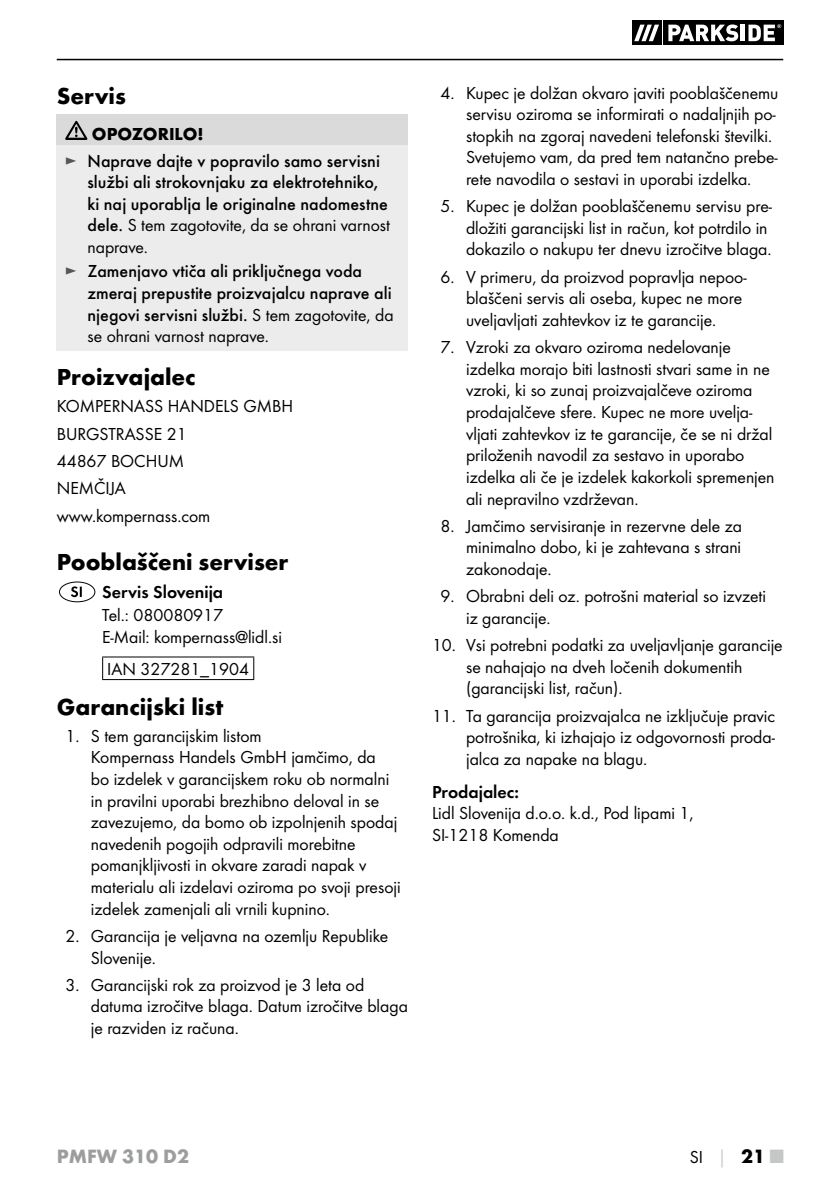
<style>
.page{position:relative;width:840px;height:1191px;background:#fff}
.page>*{position:absolute;margin:0;border:0;box-sizing:border-box;transform-origin:0 0}
.t1{font:700 24px "Futura";color:#000}
.t2{font:700 20px "Futura";color:#9c9d9d}
.t3{font:18px/21.6px "Futura Boo";color:#000}
.t4{font:500 18px/21.6px "Futura";color:#000}
.t5{font:18px "Futura Dem";color:#000}
.s1{font-weight:700}
.s2{font-family:"Futura Boo";font-weight:400;color:#565656}
.s3{font-family:"Futura";font-weight:500}
.s4{font-family:"Futura Boo";font-weight:400}
.s5{font-family:"Futura";font-weight:700;color:#c5c6c6}
.s6{font-family:"Futura";font-weight:700;font-size:20px}
.s7{font-family:"Futura";font-weight:700;font-size:20px;color:#c5c6c6}
</style>
<div class="page">
<hr style="left:57px;top:59px;width:725px;height:1px;background:#000">
<svg style="left:661px;top:20px;width:123px;height:25px"></svg>
<div style="left:631px;top:20px;width:30px;height:25px;background:#000"></div>
<div style="left:662px;top:20px;width:120px;height:25px;background:#000"></div>
<svg style="left:634px;top:25px;width:24px;height:16px"></svg>
<svg style="left:668px;top:24px;width:69px;height:17px"></svg>
<hr style="left:740px;top:25px;width:4px;height:16px;background:#fff">
<svg style="left:748px;top:24px;width:32px;height:17px"></svg>
<div style="left:57px;top:115px;width:351px;height:30px;background:#dadada"></div>
<div style="left:57px;top:145px;width:351px;height:205px;background:#ececed"></div>
<svg style="left:65px;top:121px;width:22px;height:19px"></svg>
<div style="left:59px;top:581px;width:36px;height:21px;border:1px solid #000;border-radius:50%"></div>
<svg style="left:71px;top:586px;width:11px;height:11px"></svg>
<hr style="left:102px;top:656px;width:152px;height:1px;background:#000">
<svg style="left:102px;top:657px;width:1px;height:22px"></svg>
<svg style="left:253px;top:657px;width:1px;height:22px"></svg>
<hr style="left:102px;top:679px;width:152px;height:1px;background:#000">
<h1 class="t1" style="left:57px;top:81px;width:71px">Servis</h1>
<p class="t4" style="left:65px;top:121px;width:316px;line-height:26px;text-indent:27px"><span class="s1">OPOZORILO!<br></span><span class="s2">►</span> Naprave dajte v popravilo samo servisni</p>
<p class="t4" style="left:87px;top:171px;width:302px">službi ali strokovnjaku za elektrotehniko, ki naj uporablja le originalne nadomestne</p>
<p class="t3" style="left:87px;top:214px;width:304px"><span class="s3">dele.</span> S tem zagotovite, da se ohrani varnost naprave.</p>
<p class="t4" style="left:87px;top:260px;width:307px;text-indent:-23px"><span class="s2">►</span> Zamenjavo vtiča ali priključnega voda zmeraj prepustite proizvajalcu naprave ali njegovi servisni službi. <span class="s4">S tem zagotovite, da</span></p>
<p class="t3" style="left:87px;top:325px;width:181px">se ohrani varnost naprave.</p>
<h1 class="t1" style="left:57px;top:362px;width:140px">Proizvajalec</h1>
<p class="t3" style="left:57px;top:393px;width:238px;line-height:27.2px">KOMPERNASS HANDELS GMBH<br>BURGSTRASSE 21<br>44867 BOCHUM<br>NEMČIJA<br>www.kompernass.com</p>
<h1 class="t1" style="left:57px;top:547px;width:233px">Pooblaščeni serviser</h1>
<p class="t5" style="left:102px;top:581px;width:122px">Servis Slovenija</p>
<p class="t3" style="left:102px;top:603px;width:181px;line-height:22.4px">Tel.: 080080917<br>E-Mail: kompernass@lidl.si</p>
<p class="t3" style="left:107px;top:658px;width:143px">IAN 327281_1904</p>
<h1 class="t1" style="left:57px;top:691px;width:168px">Garancijski list</h1>
<p class="t3" style="left:91px;top:725px;width:311px;text-indent:-25px">1. S tem garancijskim listom<br>Kompernass Handels GmbH jamčimo, da<br>bo izdelek v garancijskem roku ob normalni in pravilni uporabi brezhibno deloval in se zavezujemo, da bomo ob izpolnjenih spodaj navedenih pogojih odpravili morebitne pomanjkljivosti in okvare zaradi napak v materialu ali izdelavi oziroma po svoji presoji izdelek zamenjali ali vrnili kupnino.</p>
<p class="t3" style="left:91px;top:925px;width:299px;text-indent:-25px">2. Garancija je veljavna na ozemlju Republike<br>Slovenije.</p>
<p class="t3" style="left:91px;top:974px;width:318px;text-indent:-25px">3. Garancijski rok za proizvod je 3 leta od datuma izročitve blaga. Datum izročitve blaga je razviden iz računa.</p>
<p class="t3" style="left:466px;top:82px;width:314px;text-indent:-25px">4. Kupec je dolžan okvaro javiti pooblaščenemu servisu oziroma se informirati o nadaljnjih po&shy;stopkih na zgoraj navedeni telefonski številki.<br>Svetujemo vam, da pred tem natančno prebe&shy;rete navodila o sestavi in uporabi izdelka.</p>
<p class="t3" style="left:466px;top:195px;width:307px;text-indent:-25px">5. Kupec je dolžan pooblaščenemu servisu pre&shy;dložiti garancijski list in račun, kot potrdilo in dokazilo o nakupu ter dnevu izročitve blaga.</p>
<p class="t3" style="left:466px;top:266px;width:282px;text-indent:-25px">6. V primeru, da proizvod popravlja nepoo&shy;blaščeni servis ali oseba, kupec ne more uveljavljati zahtevkov iz te garancije.</p>
<p class="t3" style="left:466px;top:336px;width:310px;text-indent:-25px">7. Vzroki za okvaro oziroma nedelovanje izdelka morajo biti lastnosti stvari same in ne vzroki, ki so zunaj proizvajalčeve oziroma prodajalčeve sfere. Kupec ne more uvelja&shy;vljati zahtevkov iz te garancije, če se ni držal priloženih navodil za sestavo in uporabo izdelka ali če je izdelek kakorkoli spremenjen ali nepravilno vzdrževan.</p>
<p class="t3" style="left:466px;top:515px;width:277px;text-align:justify;text-indent:-25px">8. Jamčimo servisiranje in rezervne dele za minimalno dobo, ki je zahtevana s strani zakonodaje.</p>
<p class="t3" style="left:466px;top:585px;width:301px;text-indent:-25px">9. Obrabni deli oz. potrošni material so izvzeti iz garancije.</p>
<p class="t3" style="left:466px;top:634px;width:318px;text-indent:-34px">10. Vsi potrebni podatki za uveljavljanje garancije se nahajajo na dveh ločenih dokumentih (garancijski list, račun).</p>
<p class="t3" style="left:466px;top:705px;width:310px;text-align:justify;text-indent:-34px">11. Ta garancija proizvajalca ne izključuje pravic potrošnika, ki izhajajo iz odgovornosti proda&shy;jalca za napake na blagu.</p>
<p class="t5" style="left:432px;top:781px;width:88px">Prodajalec:</p>
<p class="t3" style="left:432px;top:802px;width:263px">Lidl Slovenija d.o.o. k.d., Pod lipami 1,<br>SI-1218 Komenda</p>
<p class="t2" style="left:57px;top:1143px;width:134px">PMFW 310 D2</p>
<p class="t3" style="left:689px;top:1145px;width:95px">SI <span class="s5">│</span> <span class="s6">21</span> <span class="s7">■</span></p>
</div>
